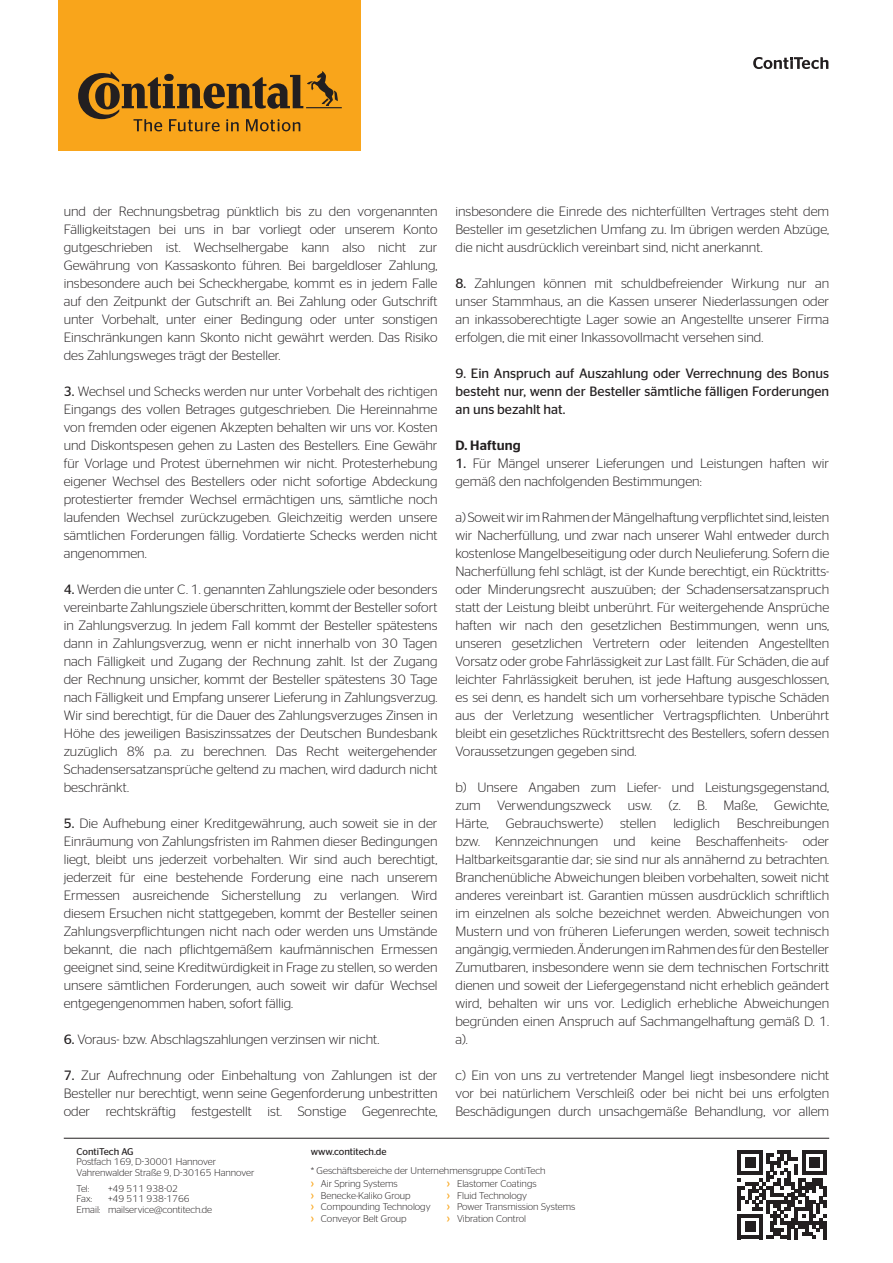
<style>
.page{position:relative;width:893px;height:1263px;background:#fff}
.page>*{position:absolute;margin:0;border:0;box-sizing:border-box;transform-origin:0 0}
.t1{font:300 13.5px/18px "Continental Stag Sans";color:#231f20;text-align:justify}
.t2{font:13.5px/18px "Continental Stag Sans";color:#231f20;text-align:justify}
.t3{font:500 13.5px "Continental Stag Sans";letter-spacing:.01em;color:#231f20}
.t4{font:300 9.75px/11.7px "Continental Stag Sans";color:#231f20}
.t5{font:9.75px "Continental Stag Sans";color:#231f20}
.s1{font-weight:400}
.s2{font-weight:400;font-size:11.25px;color:#f9a51b}
</style>
<div class="page">
<hr style="left:64px;top:1138px;width:765px;height:1px;background:#231f20">
<svg style="left:753px;top:58px;width:76px;height:11px"></svg>
<svg style="left:738px;top:1150px;width:89px;height:89px"></svg>
<div style="left:58px;top:0;width:303px;height:151px;background:#f9a51b"></div>
<svg style="left:78px;top:71px;width:264px;height:60px"></svg>
<p class="t1" style="left:64px;top:202px;width:375px">und der Rechnungsbetrag pünktlich bis zu den vorgenannten Fälligkeitstagen bei uns in bar vorliegt oder unserem Konto gutgeschrieben ist. Wechselhergabe kann also nicht zur Gewährung von Kassaskonto führen. Bei bargeldloser Zahlung, insbesondere auch bei Scheckhergabe, kommt es in jedem Falle auf den Zeitpunkt der Gutschrift an. Bei Zahlung oder Gutschrift unter Vorbehalt, unter einer Bedingung oder unter sonstigen Einschränkungen kann Skonto nicht gewährt werden. Das Risiko des Zahlungsweges trägt der Besteller.</p>
<p class="t1" style="left:64px;top:382px;width:375px"><span class="s1">3.</span> Wechsel und Schecks werden nur unter Vorbehalt des richtigen Eingangs des vollen Betrages gutgeschrieben. Die Hereinnahme von fremden oder eigenen Akzepten behalten wir uns vor. Kosten und Diskontspesen gehen zu Lasten des Bestellers. Eine Gewähr für Vorlage und Protest übernehmen wir nicht. Protesterhebung eigener Wechsel des Bestellers oder nicht sofortige Abdeckung protestierter fremder Wechsel ermächtigen uns, sämtliche noch laufenden Wechsel zurückzugeben. Gleichzeitig werden unsere sämtlichen Forderungen fällig. Vordatierte Schecks werden nicht angenommen.</p>
<p class="t1" style="left:64px;top:580px;width:375px"><span class="s1">4.</span> Werden die unter C. 1. genannten Zahlungsziele oder besonders vereinbarte Zahlungsziele überschritten, kommt der Besteller sofort in Zahlungsverzug. In jedem Fall kommt der Besteller spätestens dann in Zahlungsverzug, wenn er nicht innerhalb von 30 Tagen nach Fälligkeit und Zugang der Rechnung zahlt. Ist der Zugang der Rechnung unsicher, kommt der Besteller spätestens 30 Tage nach Fälligkeit und Empfang unserer Lieferung in Zahlungsverzug.<br>Wir sind berechtigt, für die Dauer des Zahlungsverzuges Zinsen in Höhe des jeweiligen Basiszinssatzes der Deutschen Bundesbank zuzüglich 8% p.a. zu berechnen. Das Recht weitergehender Schadensersatzansprüche geltend zu machen, wird dadurch nicht beschränkt.</p>
<p class="t1" style="left:64px;top:814px;width:375px"><span class="s1">5.</span> Die Aufhebung einer Kreditgewährung, auch soweit sie in der Einräumung von Zahlungsfristen im Rahmen dieser Bedingungen liegt, bleibt uns jederzeit vorbehalten. Wir sind auch berechtigt, jederzeit für eine bestehende Forderung eine nach unserem Ermessen ausreichende Sicherstellung zu verlangen. Wird diesem Ersuchen nicht stattgegeben, kommt der Besteller seinen Zahlungsverpflichtungen nicht nach oder werden uns Umstände bekannt, die nach pflichtgemäßem kaufmännischen Ermessen geeignet sind, seine Kreditwürdigkeit in Frage zu stellen, so werden unsere sämtlichen Forderungen, auch soweit wir dafür Wechsel entgegengenommen haben, sofort fällig.</p>
<p class="t1" style="left:64px;top:1030px;width:317px"><span class="s1">6.</span> Voraus- bzw. Abschlagszahlungen verzinsen wir nicht.</p>
<p class="t1" style="left:64px;top:1066px;width:375px"><span class="s1">7.</span> Zur Aufrechnung oder Einbehaltung von Zahlungen ist der Besteller nur berechtigt, wenn seine Gegenforderung unbestritten oder rechtskräftig festgestellt ist. Sonstige Gegenrechte,</p>
<p class="t1" style="left:455px;top:202px;width:375px">insbesondere die Einrede des nichterfüllten Vertrages steht dem Besteller im gesetzlichen Umfang zu. Im übrigen werden Abzüge, die nicht ausdrücklich vereinbart sind, nicht anerkannt.</p>
<p class="t1" style="left:455px;top:274px;width:375px"><span class="s1">8.</span> Zahlungen können mit schuldbefreiender Wirkung nur an unser Stammhaus, an die Kassen unserer Niederlassungen oder an inkassoberechtigte Lager sowie an Angestellte unserer Firma erfolgen, die mit einer Inkassovollmacht versehen sind.</p>
<p class="t2" style="left:455px;top:364px;width:375px">9. Ein Anspruch auf Auszahlung oder Verrechnung des Bonus besteht nur, wenn der Besteller sämtliche fälligen Forderungen an uns bezahlt hat.</p>
<p class="t3" style="left:455px;top:437px;width:67px">D. Haftung</p>
<p class="t1" style="left:455px;top:454px;width:375px"><span class="s1">1.</span> Für Mängel unserer Lieferungen und Leistungen haften wir gemäß den nachfolgenden Bestimmungen:</p>
<p class="t1" style="left:455px;top:508px;width:375px">a) Soweit wir im Rahmen der Mängelhaftung verpflichtet sind, leisten wir Nacherfüllung, und zwar nach unserer Wahl entweder durch kostenlose Mangelbeseitigung oder durch Neulieferung. Sofern die Nacherfüllung fehl schlägt, ist der Kunde berechtigt, ein Rücktritts&shy;oder Minderungsrecht auszuüben; der Schadensersatzanspruch statt der Leistung bleibt unberührt. Für weitergehende Ansprüche haften wir nach den gesetzlichen Bestimmungen, wenn uns, unseren gesetzlichen Vertretern oder leitenden Angestellten Vorsatz oder grobe Fahrlässigkeit zur Last fällt. Für Schäden, die auf leichter Fahrlässigkeit beruhen, ist jede Haftung ausgeschlossen, es sei denn, es handelt sich um vorhersehbare typische Schäden aus der Verletzung wesentlicher Vertragspflichten. Unberührt bleibt ein gesetzliches Rücktrittsrecht des Bestellers, sofern dessen Voraussetzungen gegeben sind.</p>
<p class="t1" style="left:455px;top:778px;width:375px">b) Unsere Angaben zum Liefer- und Leistungsgegenstand, zum Verwendungszweck usw. (z. B. Maße, Gewichte, Härte,</p>
<p class="t1" style="left:506px;top:814px;width:99px">Gebrauchswerte)</p>
<p class="t1" style="left:620px;top:814px;width:38px">stellen</p>
<p class="t1" style="left:673px;top:814px;width:48px">lediglich</p>
<p class="t1" style="left:455px;top:814px;width:375px;text-indent:281px">Beschreibungen bzw. Kennzeichnungen und keine Beschaffenheits- oder Haltbarkeitsgarantie dar; sie sind nur als annähernd zu betrachten.<br>Branchenübliche Abweichungen bleiben vorbehalten, soweit nicht anderes vereinbart ist. Garantien müssen ausdrücklich schriftlich im einzelnen als solche bezeichnet werden. Abweichungen von Mustern und von früheren Lieferungen werden, soweit technisch angängig, vermieden. Änderungen im Rahmen des für den Besteller Zumutbaren, insbesondere wenn sie dem technischen Fortschritt dienen und soweit der Liefergegenstand nicht erheblich geändert wird, behalten wir uns vor. Lediglich erhebliche Abweichungen begründen einen Anspruch auf Sachmangelhaftung gemäß D. 1. a).</p>
<p class="t1" style="left:455px;top:1066px;width:375px">c) Ein von uns zu vertretender Mangel liegt insbesondere nicht vor bei natürlichem Verschleiß oder bei nicht bei uns erfolgten Beschädigungen durch unsachgemäße Behandlung, vor allem</p>
<p class="t5" style="left:77px;top:1146px;width:59px">ContiTech AG</p>
<p class="t4" style="left:77px;top:1156px;width:180px;line-height:10.5px">Postfach 169, D-30001 Hannover<br>Vahrenwalder Straße 9, D-30165 Hannover</p>
<p class="t4" style="left:77px;top:1182px;width:14px">Tel:</p>
<p class="t4" style="left:108px;top:1182px;width:72px">+49 511 938-02</p>
<p class="t4" style="left:77px;top:1192px;width:17px">Fax:</p>
<p class="t4" style="left:77px;top:1193px;width:137px;line-height:10.5px;text-indent:32px">+49 511 938-1766<br>Email: mailservice@contitech.de</p>
<p class="t5" style="left:311px;top:1146px;width:77px">www.contitech.de</p>
<p class="t4" style="left:311px;top:1164px;width:236px;line-height:13px">* Geschäftsbereiche der Unternehmensgruppe ContiTech <span class="s2">›</span> Air Spring Systems</p>
<p class="t4" style="left:311px;top:1189px;width:121px"><span class="s2">›</span> Benecke-Kaliko Group<br><span class="s2">›</span> Compounding Technology <span class="s2">›</span> Conveyor Belt Group</p>
<p class="t4" style="left:447px;top:1177px;width:130px"><span class="s2">›</span> Elastomer Coatings<br><span class="s2">›</span> Fluid Technology<br><span class="s2">›</span> Power Transmission Systems <span class="s2">›</span> Vibration Control</p>
</div>
